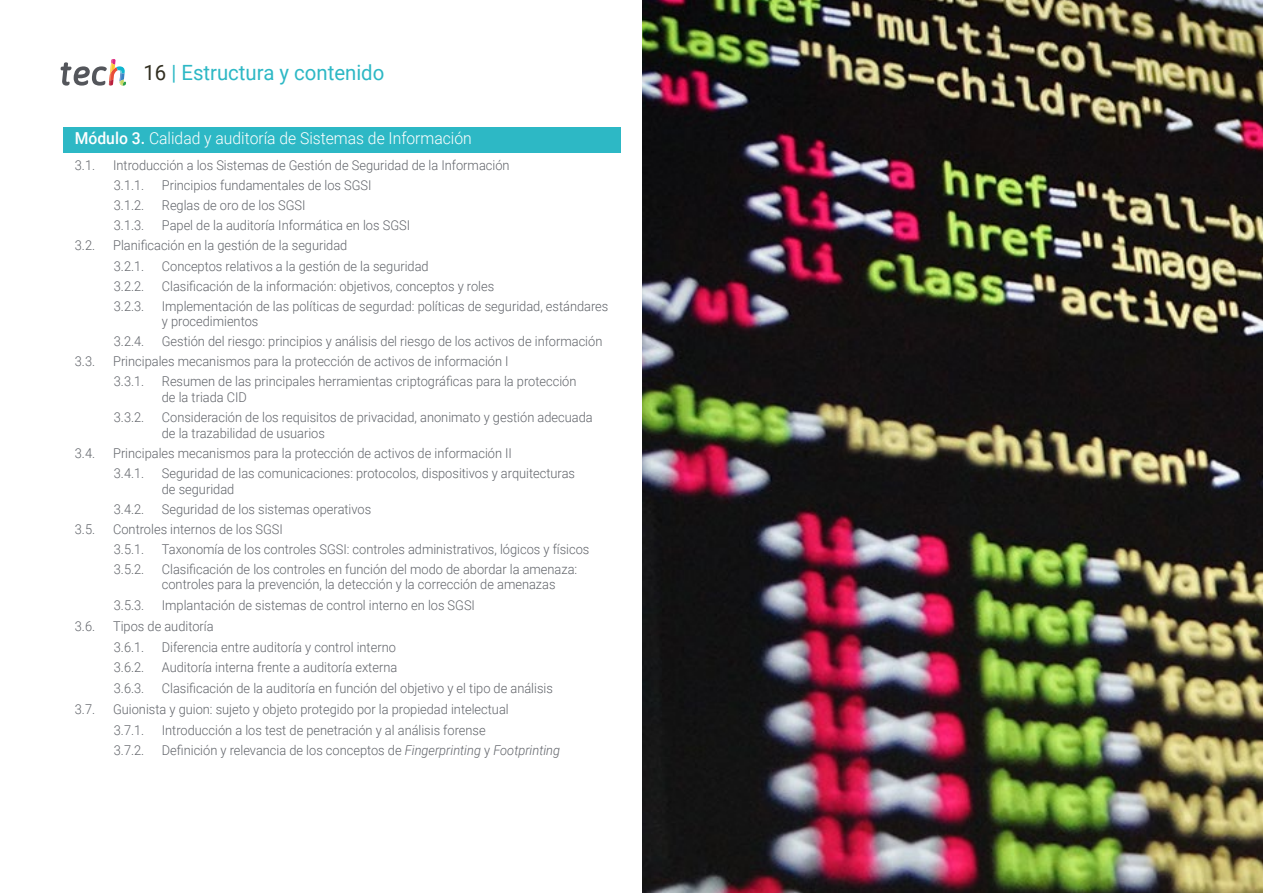
<style>
.page{position:relative;width:1263px;height:893px;background:#fff}
.page>*{position:absolute;margin:0;border:0;box-sizing:border-box;transform-origin:0 0}
.t1{font:21px "Roboto";color:#2db8c5}
.t2{font:300 16.5px "Roboto";color:#fff;scale:.95 1}
.t3{font:300 13.5px/20px "Roboto";color:#61646a;scale:.95 1}
.s1{color:#312e20}
.s2{font-weight:500}
.s3{font-style:italic}
</style>
<div class="page">
<div style="left:64px;top:128px;width:557px;height:25px;background:#2db8c5"></div>
<svg style="left:61px;top:59px;width:65px;height:27px"></svg>
<img style="left:642px;top:0;width:621px;height:893px">
<h1 class="t1" style="left:144px;top:57px;width:242px"><span class="s1">16</span> | Estructura y contenido</h1>
<p class="t2" style="left:75px;top:127px;width:419px"><span class="s2">Módulo 3.</span> Calidad y auditoría de Sistemas de Información</p>
<p class="t3" style="left:75px;top:155px;width:23px">3.1.</p>
<p class="t3" style="left:113px;top:155px;width:419px">Introducción a los Sistemas de Gestión de Seguridad de la Información<br>3.1.1.</p>
<p class="t3" style="left:162px;top:175px;width:222px">Principios fundamentales de los SGSI</p>
<p class="t3" style="left:114px;top:195px;width:34px">3.1.2.</p>
<p class="t3" style="left:162px;top:195px;width:153px">Reglas de oro de los SGSI</p>
<p class="t3" style="left:114px;top:215px;width:34px">3.1.3.</p>
<p class="t3" style="left:162px;top:215px;width:263px">Papel de la auditoría Informática en los SGSI</p>
<p class="t3" style="left:75px;top:235px;width:23px">3.2.</p>
<p class="t3" style="left:113px;top:235px;width:248px">Planificación en la gestión de la seguridad<br>3.2.1.</p>
<p class="t3" style="left:162px;top:255px;width:282px">Conceptos relativos a la gestión de la seguridad</p>
<p class="t3" style="left:114px;top:275px;width:34px">3.2.2.</p>
<p class="t3" style="left:162px;top:275px;width:351px">Clasificación de la información: objetivos, conceptos y roles</p>
<p class="t3" style="left:114px;top:295px;width:34px">3.2.3.</p>
<p class="t3" style="left:162px;top:297px;width:471px;line-height:15.8px">Implementación de las políticas de segurdad: políticas de seguridad, estándares y procedimientos</p>
<p class="t3" style="left:114px;top:331px;width:34px">3.2.4.</p>
<p class="t3" style="left:162px;top:331px;width:465px">Gestión del riesgo: principios y análisis del riesgo de los activos de información</p>
<p class="t3" style="left:75px;top:351px;width:23px">3.3.</p>
<p class="t3" style="left:113px;top:351px;width:418px">Principales mecanismos para la protección de activos de información I<br>3.3.1.</p>
<p class="t3" style="left:162px;top:373px;width:438px;line-height:15.8px">Resumen de las principales herramientas criptográficas para la protección de la triada CID</p>
<p class="t3" style="left:114px;top:407px;width:34px">3.3.2.</p>
<p class="t3" style="left:162px;top:409px;width:455px;line-height:15.8px">Consideración de los requisitos de privacidad, anonimato y gestión adecuada de la trazabilidad de usuarios</p>
<p class="t3" style="left:75px;top:443px;width:23px">3.4.</p>
<p class="t3" style="left:113px;top:443px;width:421px">Principales mecanismos para la protección de activos de información II<br>3.4.1.</p>
<p class="t3" style="left:162px;top:465px;width:436px;line-height:15.8px">Seguridad de las comunicaciones: protocolos, dispositivos y arquitecturas de seguridad</p>
<p class="t3" style="left:114px;top:498px;width:34px">3.4.2.</p>
<p class="t3" style="left:162px;top:498px;width:222px">Seguridad de los sistemas operativos</p>
<p class="t3" style="left:75px;top:518px;width:23px">3.5.</p>
<p class="t3" style="left:113px;top:518px;width:180px">Controles internos de los SGSI<br>3.5.1.</p>
<p class="t3" style="left:162px;top:538px;width:452px">Taxonomía de los controles SGSI: controles administrativos, lógicos y físicos</p>
<p class="t3" style="left:114px;top:558px;width:34px">3.5.2.</p>
<p class="t3" style="left:162px;top:560px;width:439px;line-height:15.8px">Clasificación de los controles en función del modo de abordar la amenaza: controles para la prevención, la detección y la corrección de amenazas</p>
<p class="t3" style="left:114px;top:595px;width:34px">3.5.3.</p>
<p class="t3" style="left:162px;top:595px;width:331px">Implantación de sistemas de control interno en los SGSI</p>
<p class="t3" style="left:75px;top:616px;width:23px">3.6.</p>
<p class="t3" style="left:113px;top:615px;width:107px;line-height:20.7px">Tipos de auditoría<br>3.6.1.</p>
<p class="t3" style="left:162px;top:636px;width:248px">Diferencia entre auditoría y control interno</p>
<p class="t3" style="left:114px;top:657px;width:34px">3.6.2.</p>
<p class="t3" style="left:162px;top:657px;width:249px">Auditoría interna frente a auditoría externa</p>
<p class="t3" style="left:114px;top:678px;width:34px">3.6.3.</p>
<p class="t3" style="left:162px;top:678px;width:413px">Clasificación de la auditoría en función del objetivo y el tipo de análisis</p>
<p class="t3" style="left:75px;top:699px;width:23px">3.7.</p>
<p class="t3" style="left:113px;top:698px;width:418px;line-height:20.7px">Guionista y guion: sujeto y objeto protegido por la propiedad intelectual<br>3.7.1.</p>
<p class="t3" style="left:162px;top:719px;width:342px">Introducción a los test de penetración y al análisis forense</p>
<p class="t3" style="left:114px;top:740px;width:34px">3.7.2.</p>
<p class="t3" style="left:162px;top:740px;width:421px">Definición y relevancia de los conceptos de <span class="s3">Fingerprinting</span> y <span class="s3">Footprinting</span></p>
</div>
